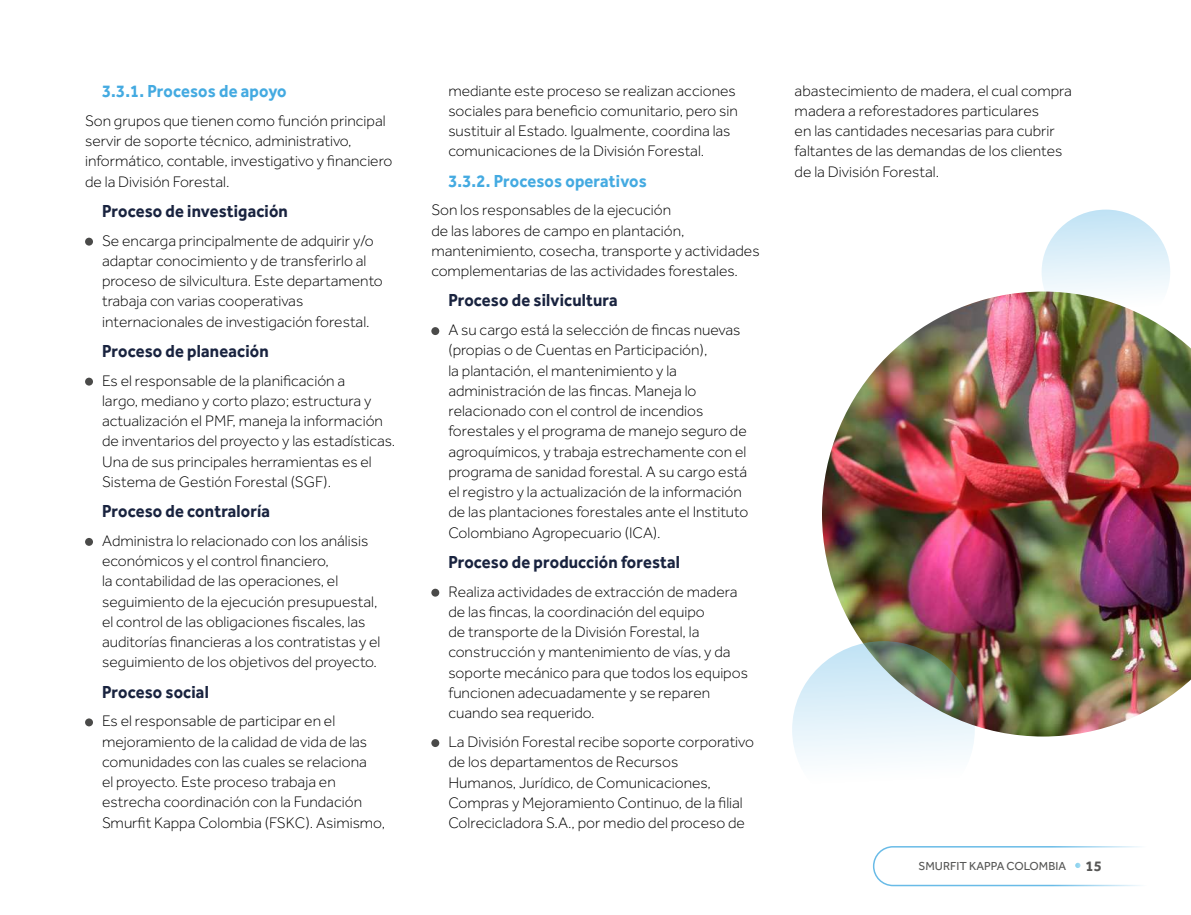
<style>
.page{position:relative;width:1191px;height:915px;background:#fff}
.page>*{position:absolute;margin:0;border:0;box-sizing:border-box;transform-origin:0 0}
.t1{font:700 18px "Effra";letter-spacing:.01em;color:#19233f;scale:.92 1}
.t2{font:700 18px "Effra";letter-spacing:.01em;color:#44aae1;scale:.92 1}
.t3{font:300 15.75px/20.2px "Effra";color:#000}
.t4{font:700 15px "Effra";color:#575756}
.t5{font:12px "Effra";color:#575756}
</style>
<div class="page">
<img style="left:822px;top:291px;width:369px;height:445px">
<svg style="left:792px;top:641px;width:182px;height:177px"></svg>
<svg style="left:1041px;top:209px;width:129px;height:125px"></svg>
<div style="left:85px;top:237px;width:8px;height:8px;background:#4a4a49;border-radius:50%"></div>
<div style="left:85px;top:377px;width:8px;height:8px;background:#4a4a49;border-radius:50%"></div>
<div style="left:85px;top:537px;width:8px;height:8px;background:#4a4a49;border-radius:50%"></div>
<div style="left:85px;top:718px;width:8px;height:8px;background:#4a4a49;border-radius:50%"></div>
<div style="left:431px;top:327px;width:8px;height:8px;background:#4a4a49;border-radius:50%"></div>
<div style="left:431px;top:588px;width:8px;height:8px;background:#4a4a49;border-radius:50%"></div>
<svg style="left:431px;top:738px;width:8px;height:8px"></svg>
<svg style="left:872px;top:846px;width:269px;height:40px"></svg>
<p class="t2" style="left:102px;top:80px;width:202px">3.3.1. Procesos de apoyo</p>
<p class="t3" style="left:85px;top:110px;width:309px">Son grupos que tienen como función principal servir de soporte técnico, administrativo, informático, contable, investigativo y financiero de la División Forestal.</p>
<p class="t1" style="left:102px;top:200px;width:203px">Proceso de investigación</p>
<p class="t3" style="left:102px;top:230px;width:282px">Se encarga principalmente de adquirir y/o adaptar conocimiento y de transferirlo al proceso de silvicultura. Este departamento trabaja con varias cooperativas internacionales de investigación forestal.</p>
<p class="t1" style="left:102px;top:340px;width:183px">Proceso de planeación</p>
<p class="t3" style="left:102px;top:370px;width:295px">Es el responsable de la planificación a<br>largo, mediano y corto plazo; estructura y actualización el PMF, maneja la información de inventarios del proyecto y las estadísticas.<br>Una de sus principales herramientas es el Sistema de Gestión Forestal (SGF).</p>
<p class="t1" style="left:102px;top:500px;width:184px">Proceso de contraloría</p>
<p class="t3" style="left:102px;top:530px;width:280px">Administra lo relacionado con los análisis económicos y el control financiero,<br>la contabilidad de las operaciones, el seguimiento de la ejecución presupuestal, el control de las obligaciones fiscales, las auditorías financieras a los contratistas y el seguimiento de los objetivos del proyecto.</p>
<p class="t1" style="left:102px;top:680px;width:117px">Proceso social</p>
<p class="t3" style="left:102px;top:710px;width:284px">Es el responsable de participar en el mejoramiento de la calidad de vida de las comunidades con las cuales se relaciona<br>el proyecto. Este proceso trabaja en estrecha coordinación con la Fundación Smurfit Kappa Colombia (FSKC). Asimismo,</p>
<p class="t3" style="left:448px;top:80px;width:291px">mediante este proceso se realizan acciones sociales para beneficio comunitario, pero sin sustituir al Estado. Igualmente, coordina las comunicaciones de la División Forestal.</p>
<p class="t2" style="left:448px;top:169px;width:217px">3.3.2. Procesos operativos</p>
<p class="t3" style="left:431px;top:200px;width:330px">Son los responsables de la ejecución<br>de las labores de campo en plantación, mantenimiento, cosecha, transporte y actividades complementarias de las actividades forestales.</p>
<p class="t1" style="left:448px;top:289px;width:185px">Proceso de silvicultura</p>
<p class="t3" style="left:448px;top:319px;width:301px">A su cargo está la selección de fincas nuevas (propias o de Cuentas en Participación),<br>la plantación, el mantenimiento y la administración de las fincas. Maneja lo relacionado con el control de incendios forestales y el programa de manejo seguro de agroquímicos, y trabaja estrechamente con el programa de sanidad forestal. A su cargo está el registro y la actualización de la información de las plantaciones forestales ante el Instituto Colombiano Agropecuario (ICA).</p>
<p class="t1" style="left:448px;top:550px;width:253px">Proceso de producción forestal</p>
<p class="t3" style="left:448px;top:581px;width:301px">Realiza actividades de extracción de madera de las fincas, la coordinación del equipo<br>de transporte de la División Forestal, la construcción y mantenimiento de vías, y da soporte mecánico para que todos los equipos funcionen adecuadamente y se reparen cuando sea requerido.</p>
<p class="t3" style="left:448px;top:731px;width:307px">La División Forestal recibe soporte corporativo de los departamentos de Recursos<br>Humanos, Jurídico, de Comunicaciones, Compras y Mejoramiento Continuo, de la filial Colrecicladora S.A., por medio del proceso de</p>
<p class="t3" style="left:794px;top:80px;width:279px">abastecimiento de madera, el cual compra madera a reforestadores particulares<br>en las cantidades necesarias para cubrir faltantes de las demandas de los clientes de la División Forestal.</p>
<p class="t5" style="left:918px;top:858px;width:149px">SMURFIT KAPPA COLOMBIA</p>
<p class="t4" style="left:1085px;top:856px;width:18px">15</p>
</div>
